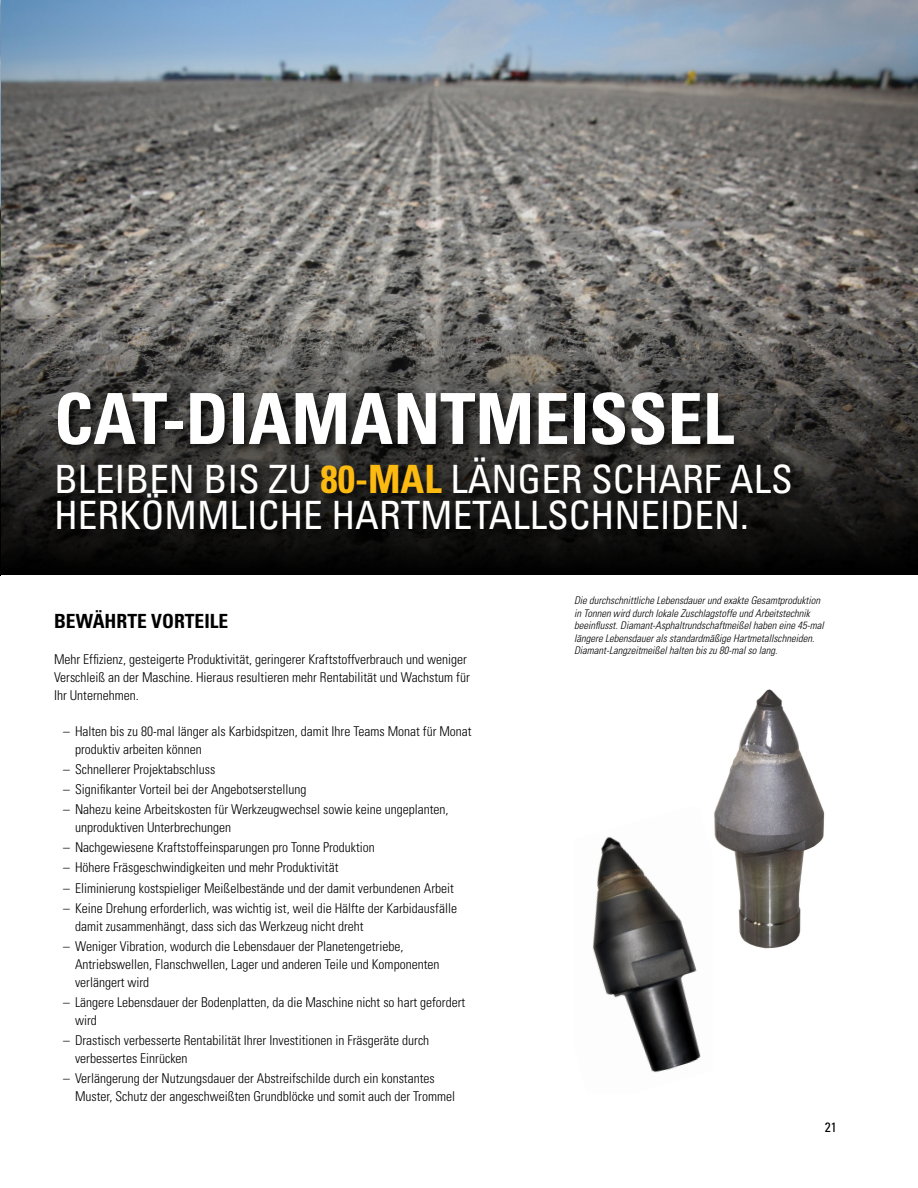
<style>
.page{position:relative;width:918px;height:1188px;background:#fff}
.page>*{position:absolute;margin:0;border:0;box-sizing:border-box;transform-origin:0 0}
.t1{font:700 condensed 70.5px "Univers LT Std";color:#fff}
.t2{font:condensed 39px/36px "Univers LT Std";color:#fff}
.t3{font:700 condensed 19.5px "Univers LT Std";color:#000}
.t4{font:300 condensed 13.5px/18px "Univers LT Std";color:#000}
.t5{font:condensed 13.5px "Univers LT Std";color:#000}
.t6{font:italic 300 condensed 10.5px/12.6px "Univers LT Std";color:#000}
.s1{font-weight:700;color:#fdba11}
</style>
<div class="page">
<img style="left:0;top:0;width:918px;height:275px">
<img style="left:714px;top:689px;width:111px;height:260px">
<svg style="left:1px;top:275px;width:917px;height:300px;background:#4c4a47"></svg>
<div style="left:54px;top:389px;width:749px;height:154px;background:#000;opacity:.75"></div>
<img style="left:592px;top:837px;width:109px;height:236px">
<hr style="left:0;top:262px;width:1px;height:313px;background:#000">
<h1 class="t1" style="left:54px;top:376px;width:682px">CAT-DIAMANTMEISSEL</h1>
<h2 class="t2" style="left:54px;top:461px;width:740px">BLEIBEN BIS ZU <span class="s1">80-MAL</span> LÄNGER SCHARF ALS<br>HERKÖMMLICHE HARTMETALLSCHNEIDEN.</h2>
<h3 class="t3" style="left:54px;top:609px;width:176px">BEWÄHRTE VORTEILE</h3>
<p class="t4" style="left:54px;top:650px;width:417px">Mehr Effizienz, gesteigerte Produktivität, geringerer Kraftstoffverbrauch und weniger<br>Verschleiß an der Maschine. Hieraus resultieren mehr Rentabilität und Wachstum für<br>Ihr Unternehmen.</p>
<p class="t4" style="left:75px;top:722px;width:398px;text-indent:-12px">– Halten bis zu 80-mal länger als Karbidspitzen, damit Ihre Teams Monat für Monat produktiv arbeiten können</p>
<p class="t4" style="left:63px;top:760px;width:154px">– Schnellerer Projektabschluss</p>
<p class="t4" style="left:63px;top:780px;width:245px">– Signifikanter Vorteil bei der Angebotserstellung</p>
<p class="t4" style="left:75px;top:800px;width:375px;text-indent:-12px">– Nahezu keine Arbeitskosten für Werkzeugwechsel sowie keine ungeplanten, unproduktiven Unterbrechungen</p>
<p class="t4" style="left:63px;top:838px;width:313px">– Nachgewiesene Kraftstoffeinsparungen pro Tonne Produktion</p>
<p class="t4" style="left:63px;top:859px;width:277px">– Höhere Fräsgeschwindigkeiten und mehr Produktivität</p>
<p class="t4" style="left:63px;top:879px;width:392px">– Eliminierung kostspieliger Meißelbestände und der damit verbundenen Arbeit</p>
<p class="t4" style="left:75px;top:899px;width:383px;text-indent:-12px">– Keine Drehung erforderlich, was wichtig ist, weil die Hälfte der Karbidausfälle damit zusammenhängt, dass sich das Werkzeug nicht dreht</p>
<p class="t4" style="left:75px;top:937px;width:366px;text-indent:-12px">– Weniger Vibration, wodurch die Lebensdauer der Planetengetriebe,<br>Antriebswellen, Flanschwellen, Lager und anderen Teile und Komponenten verlängert wird</p>
<p class="t4" style="left:75px;top:993px;width:392px;text-indent:-12px">– Längere Lebensdauer der Bodenplatten, da die Maschine nicht so hart gefordert wird</p>
<p class="t4" style="left:75px;top:1031px;width:356px;text-indent:-12px">– Drastisch verbesserte Rentabilität Ihrer Investitionen in Fräsgeräte durch verbessertes Einrücken</p>
<p class="t4" style="left:75px;top:1070px;width:382px;text-indent:-12px">– Verlängerung der Nutzungsdauer der Abstreifschilde durch ein konstantes<br>Muster, Schutz der angeschweißten Grundblöcke und somit auch der Trommel</p>
<p class="t6" style="left:574px;top:594px;width:251px">Die durchschnittliche Lebensdauer und exakte Gesamtproduktion in Tonnen wird durch lokale Zuschlagstoffe und Arbeitstechnik beeinflusst. Diamant-Asphaltrundschaftmeißel haben eine 45-mal längere Lebensdauer als standardmäßige Hartmetallschneiden.<br>Diamant-Langzeitmeißel halten bis zu 80-mal so lang.</p>
<p class="t5" style="left:825px;top:1118px;width:14px">21</p>
</div>
